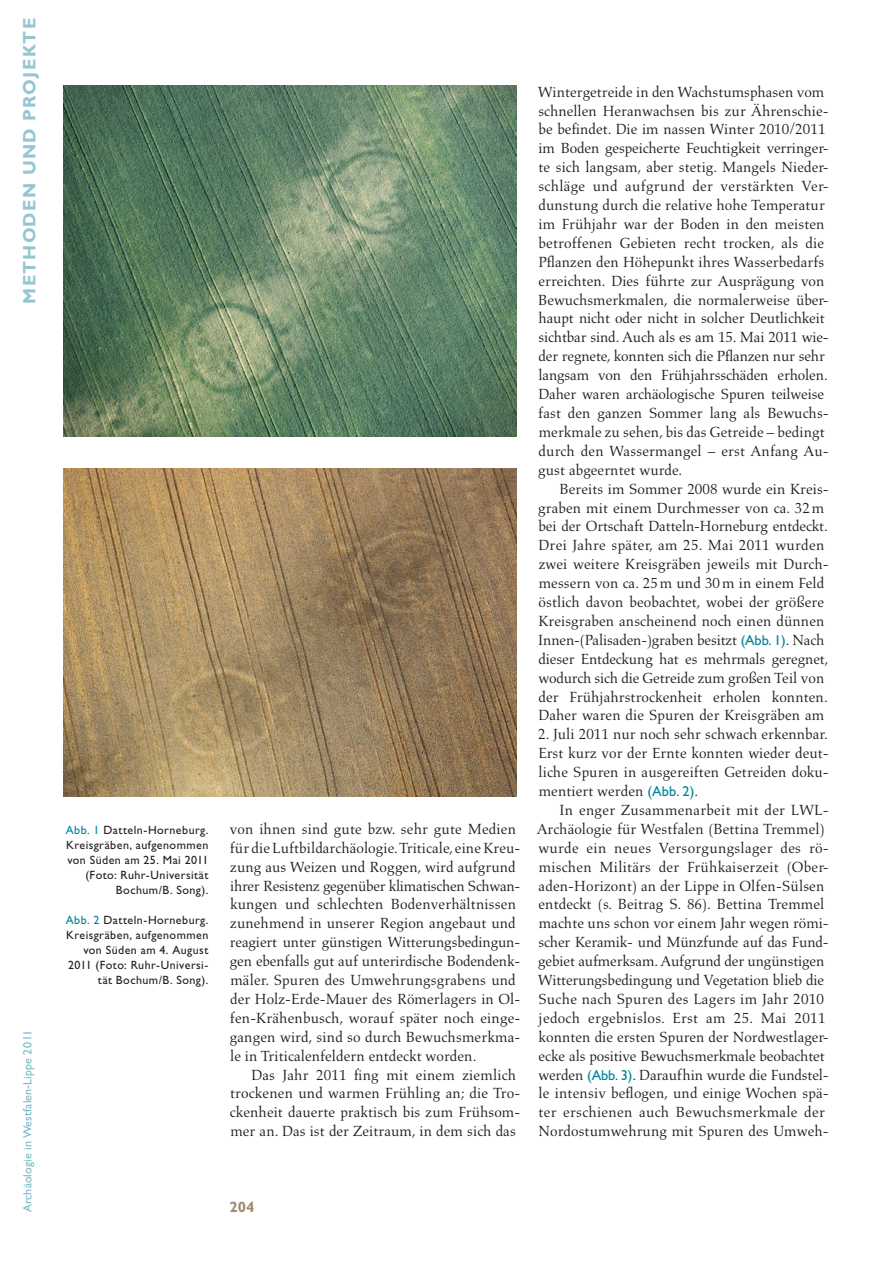
<style>
.page{position:relative;width:893px;height:1263px;background:#fff}
.page>*{position:absolute;margin:0;border:0;box-sizing:border-box;transform-origin:0 0}
.t1{font:18px "Gill Sans Std Bold 13";letter-spacing:.07em;color:#94c6d2}
.t2{font:15px/18.9px "Aldus LT Std";letter-spacing:.005em;color:#231f20}
.t3{font:15px "Gill Sans Std Bold 16";color:#9c8c6f}
.t4{font:12px/15px "Gill Sans Std 25";letter-spacing:.04em;color:#231f20;text-align:right}
.t5{font:12px "Gill Sans Std 14";letter-spacing:.01em;color:#79b9c7}
.s1{color:#00849a}
.s2{font-family:"Gill Sans Std 25";font-size:14.4px;color:#00849a}
</style>
<div class="page">
<img style="left:64px;top:85px;width:453px;height:352px">
<img style="left:64px;top:468px;width:453px;height:328px">
<p class="t1" style="left:19px;top:304px;width:287px;rotate:-90deg">METHODEN UND PROJEKTE</p>
<p class="t5" style="left:21px;top:1212px;width:184px;rotate:-90deg">Archäologie in Westfalen-Lippe 2011</p>
<p class="t4" style="left:66px;top:822px;width:144px"><span class="s1">Abb. 1</span> Datteln-Horneburg.<br>Kreisgräben, aufgenommen von Süden am 25. Mai 2011 (Foto: Ruhr-Universität<br>Bochum/B. Song).</p>
<p class="t4" style="left:66px;top:912px;width:144px"><span class="s1">Abb. 2</span> Datteln-Horneburg.<br>Kreisgräben, aufgenommen von Süden am 4. August<br>2011 (Foto: Ruhr-Universi&shy;tät Bochum/B. Song).</p>
<p class="t2" style="left:230px;top:820px;width:292px">von ihnen sind gute bzw. sehr gute Medien für die Luftbildarchäologie. Triticale, eine Kreu&shy;zung aus Weizen und Roggen, wird aufgrund ihrer Resistenz gegenüber klimatischen Schwan&shy;kungen und schlechten Bodenverhältnissen zunehmend in unserer Region angebaut und reagiert unter günstigen Witterungsbedingun&shy;gen ebenfalls gut auf unterirdische Bodendenk&shy;mäler. Spuren des Umwehrungsgrabens und der Holz-Erde-Mauer des Römerlagers in Ol&shy;fen-Krähenbusch, worauf später noch einge&shy;gangen wird, sind so durch Bewuchsmerkma&shy;le in Triticalenfeldern entdeckt worden.</p>
<p class="t2" style="left:230px;top:1065px;width:292px;text-indent:21px">Das Jahr 2011 fing mit einem ziemlich trockenen und warmen Frühling an; die Tro&shy;ckenheit dauerte praktisch bis zum Frühsom&shy;mer an. Das ist der Zeitraum, in dem sich das</p>
<p class="t2" style="left:538px;top:82px;width:293px">Wintergetreide in den Wachstumsphasen vom schnellen Heranwachsen bis zur Ährenschie&shy;be befindet. Die im nassen Winter 2010/2011 im Boden gespeicherte Feuchtigkeit verringer&shy;te sich langsam, aber stetig. Mangels Nieder&shy;schläge und aufgrund der verstärkten Ver&shy;dunstung durch die relative hohe Temperatur im Frühjahr war der Boden in den meisten betroffenen Gebieten recht trocken, als die Pflanzen den Höhepunkt ihres Wasserbedarfs erreichten. Dies führte zur Ausprägung von Bewuchsmerkmalen, die normalerweise über&shy;haupt nicht oder nicht in solcher Deutlichkeit sichtbar sind. Auch als es am 15. Mai 2011 wie&shy;der regnete, konnten sich die Pflanzen nur sehr langsam von den Frühjahrsschäden erholen.<br>Daher waren archäologische Spuren teilweise fast den ganzen Sommer lang als Bewuchs&shy;merkmale zu sehen, bis das Getreide – bedingt durch den Wassermangel – erst Anfang Au&shy;gust abgeerntet wurde.</p>
<p class="t2" style="left:538px;top:479px;width:292px;text-indent:21px">Bereits im Sommer 2008 wurde ein Kreis&shy;graben mit einem Durchmesser von ca. 32m bei der Ortschaft Datteln-Horneburg entdeckt.<br>Drei Jahre später, am 25. Mai 2011 wurden zwei weitere Kreisgräben jeweils mit Durch&shy;messern von ca. 25m und 30m in einem Feld östlich davon beobachtet, wobei der größere Kreisgraben anscheinend noch einen dünnen Innen-(Palisaden-)graben besitzt <span class="s2">(Abb. 1)</span>. Nach dieser Entdeckung hat es mehrmals geregnet, wodurch sich die Getreide zum großen Teil von der Frühjahrstrockenheit erholen konnten.<br>Daher waren die Spuren der Kreisgräben am</p>
<p class="t2" style="left:538px;top:725px;width:292px;text-align:justify">2. Juli 2011 nur noch sehr schwach erkennbar.<br>Erst kurz vor der Ernte konnten wieder deut&shy;liche Spuren in ausgereiften Getreiden doku&shy;mentiert werden <span class="s2">(Abb. 2)</span>.</p>
<p class="t2" style="left:537px;top:801px;width:294px;text-indent:23px">In enger Zusammenarbeit mit der LWL-Archäologie für Westfalen (Bettina Tremmel) wurde ein neues Versorgungslager des rö&shy;mischen Militärs der Frühkaiserzeit (Ober&shy;aden-Horizont) an der Lippe in Olfen-Sülsen entdeckt (s. Beitrag S. 86). Bettina Tremmel machte uns schon vor einem Jahr wegen römi&shy;scher Keramik- und Münzfunde auf das Fund&shy;gebiet aufmerksam. Aufgrund der ungünstigen Witterungsbedingung und Vegetation blieb die Suche nach Spuren des Lagers im Jahr 2010 jedoch ergebnislos. Erst am 25. Mai 2011 konnten die ersten Spuren der Nordwestlager&shy;ecke als positive Bewuchsmerkmale beobachtet werden <span class="s2">(Abb. 3)</span>. Daraufhin wurde die Fundstel&shy;le intensiv beflogen, und einige Wochen spä&shy;ter erschienen auch Bewuchsmerkmale der Nordostumwehrung mit Spuren des Umweh-</p>
<p class="t3" style="left:230px;top:1198px;width:26px">204</p>
</div>
